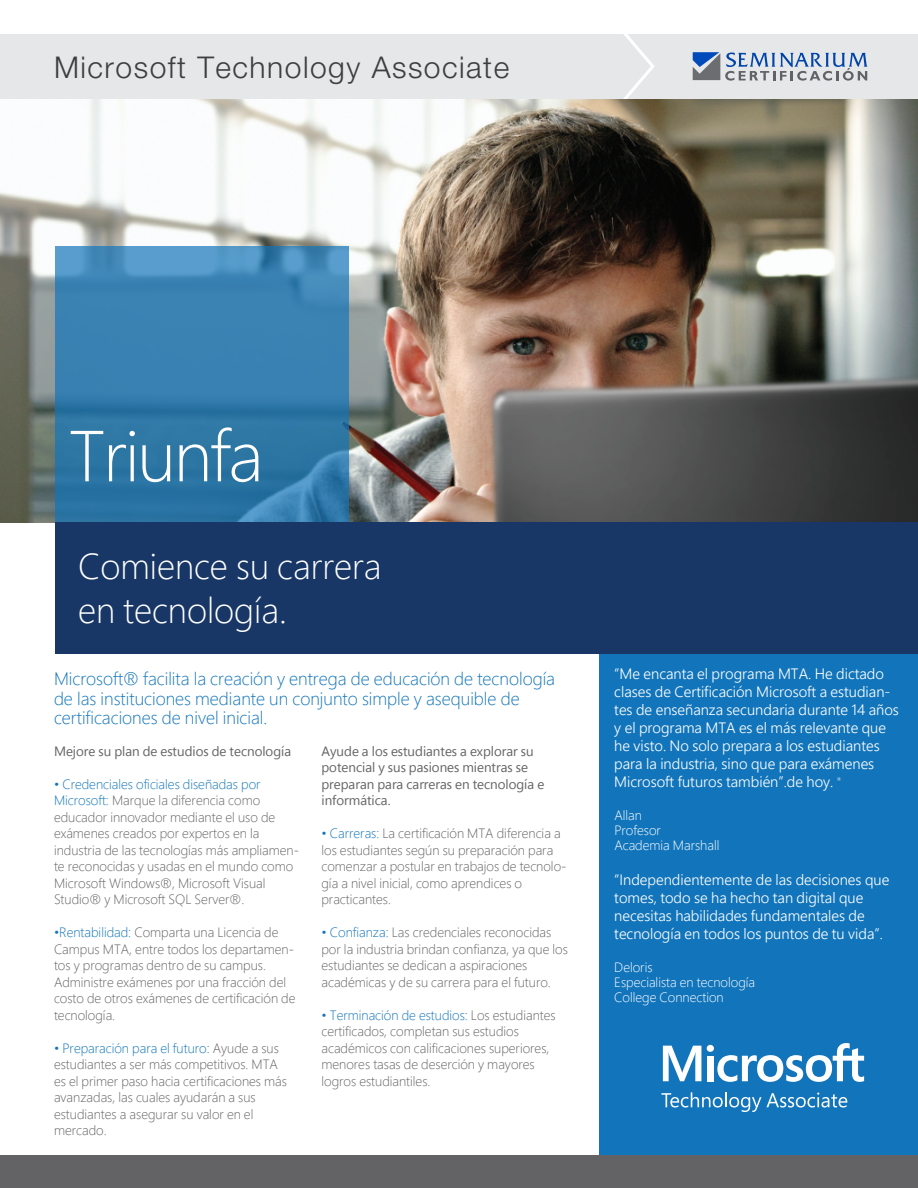
<style>
.page{position:relative;width:918px;height:1188px;background:#fff}
.page>*{position:absolute;margin:0;border:0;box-sizing:border-box;transform-origin:0 0}
.t1{font:300 72px "Segoe Pro Display";letter-spacing:-.025em;color:#fff}
.t2{font:300 36px/43.2px "Segoe Pro Display";color:#fff}
.t3{font:300 30px "Helvetica Neue LT Std";letter-spacing:.05em;color:#3e3e3f}
.t4{font:300 18px/19.5px "Segoe Pro Display";color:#1275bb}
.t5{font:300 15px/18px "Segoe Pro Display";color:#fff}
.t6{font:300 13.5px/16.5px "Segoe Pro Display";color:rgb(35 31 32/.7)}
.t7{font:13.5px/16.5px "Segoe Pro Display";color:rgb(35 31 32/.7)}
.t8{font:300 13.5px/15px "Segoe Pro Display";color:#fff}
.s1{color:#1275bb}
.s2{font-size:13.5px}
</style>
<div class="page">
<img style="left:0;top:99px;width:918px;height:423px">
<div style="left:599px;top:541px;width:319px;height:647px;background:#1275bb"></div>
<div style="left:0;top:34px;width:918px;height:65px;background:#e6e7e9"></div>
<svg style="left:623px;top:34px;width:32px;height:65px"></svg>
<div style="left:0;top:1156px;width:918px;height:32px;background:#636366"></div>
<svg style="left:693px;top:52px;width:175px;height:29px"></svg>
<div style="left:56px;top:522px;width:862px;height:131px;background:#183766"></div>
<svg style="left:56px;top:246px;width:293px;height:276px;background:#367eae"></svg>
<svg style="left:663px;top:1046px;width:38px;height:35px"></svg>
<svg style="left:707px;top:1043px;width:157px;height:39px"></svg>
<svg style="left:661px;top:1092px;width:186px;height:20px"></svg>
<h3 class="t3" style="left:54px;top:49px;width:457px">Microsoft Technology Associate</h3>
<h1 class="t1" style="left:69px;top:406px;width:196px">Triunfa</h1>
<h2 class="t2" style="left:78px;top:544px;width:305px">Comience su carrera en tecnología.</h2>
<h3 class="t4" style="left:54px;top:669px;width:503px">Microsoft® facilita la creación y entrega de educación de tecnología de las instituciones mediante un conjunto simple y asequible de certificaciones de nivel inicial.</h3>
<p class="t7" style="left:54px;top:743px;width:239px">Mejore su plan de estudios de tecnología</p>
<p class="t6" style="left:54px;top:776px;width:247px"><span class="s1">• Credenciales oficiales diseñadas por Microsoft:</span> Marque la diferencia como educador innovador mediante el uso de exámenes creados por expertos en la industria de las tecnologías más ampliamen&shy;te reconocidas y usadas en el mundo como Microsoft Windows®, Microsoft Visual Studio® y Microsoft SQL Server®.</p>
<p class="t6" style="left:54px;top:924px;width:243px"><span class="s1">•Rentabilidad:</span> Comparta una Licencia de Campus MTA, entre todos los departamen&shy;tos y programas dentro de su campus.<br>Administre exámenes por una fracción del costo de otros exámenes de certificación de tecnología.</p>
<p class="t6" style="left:54px;top:1039px;width:235px"><span class="s1">• Preparación para el futuro:</span> Ayude a sus estudiantes a ser más competitivos. MTA es el primer paso hacia certificaciones más avanzadas, las cuales ayudarán a sus estudiantes a asegurar su valor en el mercado.</p>
<p class="t7" style="left:322px;top:742px;width:224px">Ayude a los estudiantes a explorar su potencial y sus pasiones mientras se preparan para carreras en tecnología e informática.</p>
<p class="t6" style="left:322px;top:825px;width:247px"><span class="s1">• Carreras:</span> La certificación MTA diferencia a los estudiantes según su preparación para comenzar a postular en trabajos de tecnolo&shy;gía a nivel inicial, como aprendices o practicantes.</p>
<p class="t6" style="left:322px;top:924px;width:248px"><span class="s1">• Confianza:</span> Las credenciales reconocidas por la industria brindan confianza, ya que los estudiantes se dedican a aspiraciones académicas y de su carrera para el futuro.</p>
<p class="t6" style="left:322px;top:1006px;width:236px"><span class="s1">• Terminación de estudios:</span> Los estudiantes certificados, completan sus estudios académicos con calificaciones superiores, menores tasas de deserción y mayores logros estudiantiles.</p>
<p class="t5" style="left:614px;top:664px;width:286px">“Me encanta el programa MTA. He dictado clases de Certificación Microsoft a estudian&shy;tes de enseñanza secundaria durante 14 años y el programa MTA es el más relevante que he visto. No solo prepara a los estudiantes para la industria, sino que para exámenes Microsoft futuros también”.de hoy. <span class="s2">"</span></p>
<p class="t8" style="left:614px;top:807px;width:107px">Allan<br>Profesor<br>Academia Marshall</p>
<p class="t5" style="left:614px;top:870px;width:277px">“Independientemente de las decisiones que tomes, todo se ha hecho tan digital que necesitas habilidades fundamentales de tecnología en todos los puntos de tu vida”.</p>
<p class="t8" style="left:614px;top:959px;width:142px">Deloris<br>Especialista en tecnología<br>College Connection</p>
</div>
